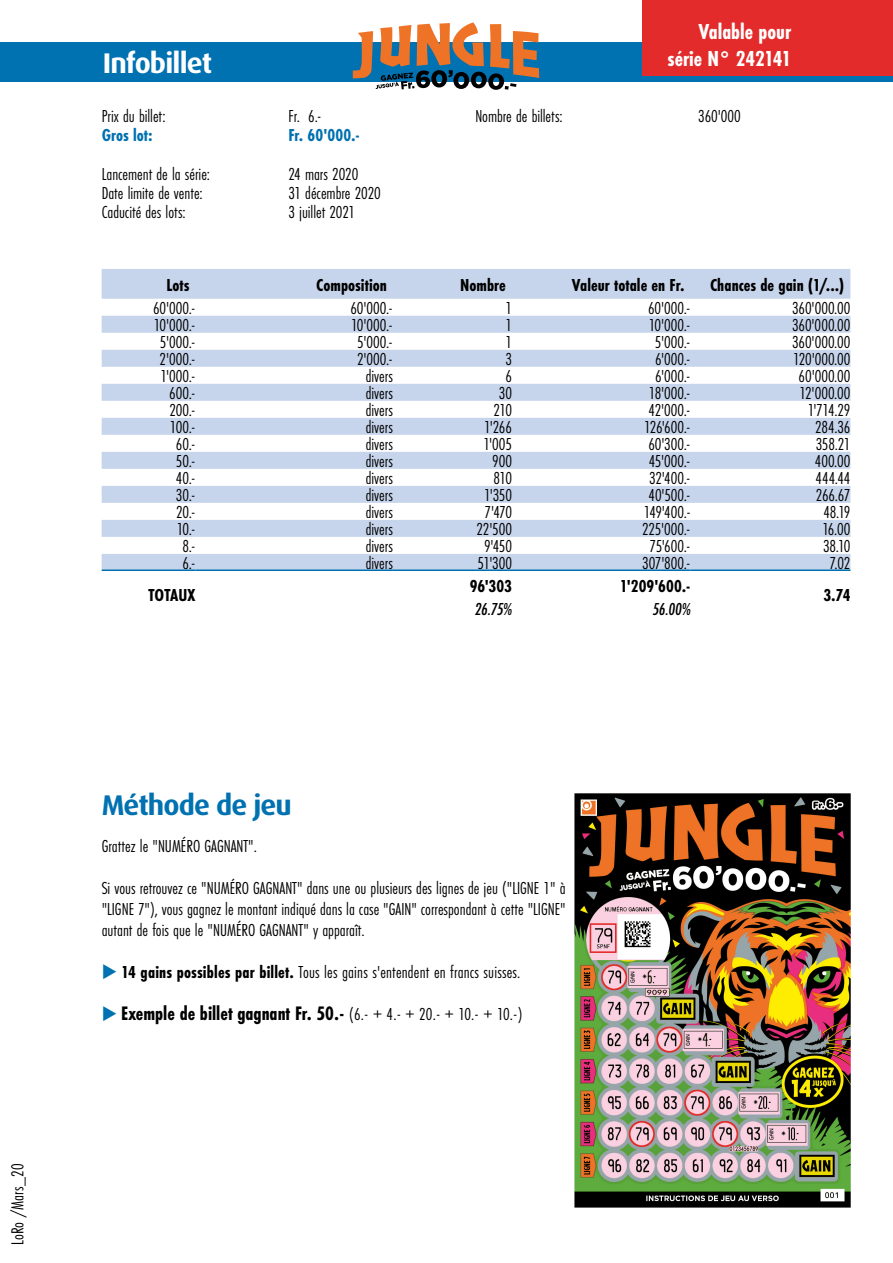
<style>
.page{position:relative;width:893px;height:1263px;background:#fff}
.page>*{position:absolute;margin:0;border:0;box-sizing:border-box;transform-origin:0 0}
.t1{font:700 28.5px "Dax Pro";letter-spacing:-.03em;color:#0071b1}
.t2{font:700 28.5px "Dax Pro";letter-spacing:-.03em;color:#fff}
.t3{font:700 22.5px/27px "Futura PT Cond";color:#fff;text-align:right}
.t4{font:700 20.25px "Futura PT Cond";color:#000}
.t5{font:18px/21px "Futura PT Cond";color:#000;text-align:justify}
.t6{font:700 18px "Futura PT Cond";letter-spacing:.005em;color:#000}
.t7{font:700 18px "Futura PT Cond";letter-spacing:.005em;color:#0071b1}
.t8{font:italic 500 18px "Futura PT Cond";letter-spacing:-.025em;color:#000}
.s1{color:#0071b1}
.s2{font-weight:700}
.s3{font-weight:400;font-size:18px}
</style>
<div class="page">
<div style="left:0;top:43px;width:893px;height:39px;background:#0071b1"></div>
<div style="left:642px;top:0;width:251px;height:76px;background:#e42b2b"></div>
<svg style="left:102px;top:269px;width:748px;height:300px;fill:#c7d5ec"></svg>
<hr style="left:102px;top:569px;width:94px;height:2px;background:#0071b1">
<hr style="left:196px;top:569px;width:197px;height:2px;background:#0071b1">
<hr style="left:393px;top:569px;width:119px;height:2px;background:#0071b1">
<hr style="left:512px;top:569px;width:179px;height:2px;background:#0071b1">
<hr style="left:691px;top:569px;width:159px;height:2px;background:#0071b1">
<img style="left:574px;top:793px;width:277px;height:415px">
<svg style="left:353px;top:23px;width:186px;height:67px"></svg>
<p class="t5" style="left:7px;top:1245px;width:83px;rotate:-90deg">LoRo /Mars_20</p>
<h1 class="t2" style="left:103px;top:45px;width:111px">Infobillet</h1>
<p class="t3" style="left:668px;top:18px;width:125px">Valable pour série N° 242141</p>
<p class="t5" style="left:102px;top:106px;width:65px">Prix du billet:</p>
<p class="t5" style="left:288px;top:106px;width:34px">Fr. 6.-</p>
<p class="t5" style="left:475px;top:106px;width:89px">Nombre de billets:</p>
<p class="t5" style="left:698px;top:106px;width:44px">360'000</p>
<p class="t7" style="left:102px;top:125px;width:53px">Gros lot:</p>
<p class="t7" style="left:288px;top:125px;width:73px">Fr. 60'000.-</p>
<p class="t5" style="left:102px;top:163px;width:110px">Lancement de la série:</p>
<p class="t5" style="left:288px;top:163px;width:71px">24 mars 2020</p>
<p class="t5" style="left:102px;top:182px;width:102px">Date limite de vente:</p>
<p class="t5" style="left:288px;top:182px;width:94px">31 décembre 2020</p>
<p class="t5" style="left:102px;top:201px;width:85px">Caducité des lots:</p>
<p class="t5" style="left:288px;top:201px;width:68px">3 juillet 2021</p>
<p class="t6" style="left:166px;top:274px;width:25px">Lots</p>
<p class="t6" style="left:316px;top:274px;width:72px">Composition</p>
<p class="t6" style="left:460px;top:274px;width:47px">Nombre</p>
<p class="t6" style="left:572px;top:274px;width:114px">Valeur totale en Fr.</p>
<p class="t6" style="left:710px;top:274px;width:136px">Chances de gain (1/...)</p>
<p class="t5" style="left:153px;top:298px;width:44px">60'000.-</p>
<p class="t5" style="left:350px;top:298px;width:44px">60'000.-</p>
<p class="t5" style="left:505px;top:298px;width:8px">1</p>
<p class="t5" style="left:648px;top:298px;width:44px">60'000.-</p>
<p class="t5" style="left:792px;top:298px;width:60px">360'000.00</p>
<p class="t5" style="left:154px;top:315px;width:43px">10'000.-</p>
<p class="t5" style="left:351px;top:315px;width:43px">10'000.-</p>
<p class="t5" style="left:505px;top:315px;width:8px">1</p>
<p class="t5" style="left:649px;top:315px;width:43px">10'000.-</p>
<p class="t5" style="left:792px;top:315px;width:60px">360'000.00</p>
<p class="t5" style="left:160px;top:332px;width:37px">5'000.-</p>
<p class="t5" style="left:357px;top:332px;width:37px">5'000.-</p>
<p class="t5" style="left:505px;top:332px;width:8px">1</p>
<p class="t5" style="left:655px;top:332px;width:37px">5'000.-</p>
<p class="t5" style="left:792px;top:332px;width:60px">360'000.00</p>
<p class="t5" style="left:160px;top:349px;width:37px">2'000.-</p>
<p class="t5" style="left:357px;top:349px;width:37px">2'000.-</p>
<p class="t5" style="left:505px;top:349px;width:8px">3</p>
<p class="t5" style="left:655px;top:349px;width:37px">6'000.-</p>
<p class="t5" style="left:793px;top:349px;width:59px">120'000.00</p>
<p class="t5" style="left:160px;top:366px;width:37px">1'000.-</p>
<p class="t5" style="left:366px;top:366px;width:29px">divers</p>
<p class="t5" style="left:505px;top:366px;width:8px">6</p>
<p class="t5" style="left:655px;top:366px;width:37px">6'000.-</p>
<p class="t5" style="left:799px;top:366px;width:53px">60'000.00</p>
<p class="t5" style="left:169px;top:383px;width:28px">600.-</p>
<p class="t5" style="left:366px;top:383px;width:29px">divers</p>
<p class="t5" style="left:499px;top:383px;width:15px">30</p>
<p class="t5" style="left:649px;top:383px;width:43px">18'000.-</p>
<p class="t5" style="left:799px;top:383px;width:52px">12'000.00</p>
<p class="t5" style="left:169px;top:400px;width:28px">200.-</p>
<p class="t5" style="left:366px;top:400px;width:29px">divers</p>
<p class="t5" style="left:493px;top:400px;width:20px">210</p>
<p class="t5" style="left:649px;top:400px;width:44px">42'000.-</p>
<p class="t5" style="left:808px;top:400px;width:44px">1'714.29</p>
<p class="t5" style="left:170px;top:417px;width:27px">100.-</p>
<p class="t5" style="left:366px;top:417px;width:29px">divers</p>
<p class="t5" style="left:484px;top:417px;width:29px">1'266</p>
<p class="t5" style="left:644px;top:417px;width:48px">126'600.-</p>
<p class="t5" style="left:815px;top:417px;width:37px">284.36</p>
<p class="t5" style="left:176px;top:434px;width:21px">60.-</p>
<p class="t5" style="left:366px;top:434px;width:29px">divers</p>
<p class="t5" style="left:484px;top:434px;width:30px">1'005</p>
<p class="t5" style="left:648px;top:434px;width:44px">60'300.-</p>
<p class="t5" style="left:816px;top:434px;width:36px">358.21</p>
<p class="t5" style="left:176px;top:451px;width:21px">50.-</p>
<p class="t5" style="left:366px;top:451px;width:29px">divers</p>
<p class="t5" style="left:492px;top:451px;width:21px">900</p>
<p class="t5" style="left:649px;top:451px;width:43px">45'000.-</p>
<p class="t5" style="left:815px;top:451px;width:37px">400.00</p>
<p class="t5" style="left:176px;top:468px;width:21px">40.-</p>
<p class="t5" style="left:366px;top:468px;width:29px">divers</p>
<p class="t5" style="left:494px;top:468px;width:20px">810</p>
<p class="t5" style="left:649px;top:468px;width:43px">32'400.-</p>
<p class="t5" style="left:816px;top:468px;width:36px">444.44</p>
<p class="t5" style="left:176px;top:485px;width:21px">30.-</p>
<p class="t5" style="left:366px;top:485px;width:29px">divers</p>
<p class="t5" style="left:484px;top:485px;width:29px">1'350</p>
<p class="t5" style="left:648px;top:485px;width:44px">40'500.-</p>
<p class="t5" style="left:816px;top:485px;width:36px">266.67</p>
<p class="t5" style="left:176px;top:502px;width:21px">20.-</p>
<p class="t5" style="left:366px;top:502px;width:29px">divers</p>
<p class="t5" style="left:485px;top:502px;width:29px">7'470</p>
<p class="t5" style="left:644px;top:502px;width:48px">149'400.-</p>
<p class="t5" style="left:823px;top:502px;width:29px">48.19</p>
<p class="t5" style="left:177px;top:519px;width:20px">10.-</p>
<p class="t5" style="left:366px;top:519px;width:29px">divers</p>
<p class="t5" style="left:477px;top:519px;width:37px">22'500</p>
<p class="t5" style="left:642px;top:519px;width:50px">225'000.-</p>
<p class="t5" style="left:822px;top:519px;width:30px">16.00</p>
<p class="t5" style="left:182px;top:536px;width:15px">8.-</p>
<p class="t5" style="left:366px;top:536px;width:29px">divers</p>
<p class="t5" style="left:484px;top:536px;width:29px">9'450</p>
<p class="t5" style="left:650px;top:536px;width:42px">75'600.-</p>
<p class="t5" style="left:823px;top:536px;width:29px">38.10</p>
<p class="t5" style="left:182px;top:552px;width:15px">6.-</p>
<p class="t5" style="left:366px;top:552px;width:29px">divers</p>
<p class="t5" style="left:478px;top:552px;width:36px">51'300</p>
<p class="t5" style="left:642px;top:552px;width:50px">307'800.-</p>
<p class="t5" style="left:829px;top:552px;width:23px">7.02</p>
<p class="t6" style="left:148px;top:584px;width:49px">TOTAUX</p>
<p class="t6" style="left:470px;top:576px;width:44px">96'303</p>
<p class="t6" style="left:620px;top:576px;width:72px">1'209'600.-</p>
<p class="t6" style="left:823px;top:584px;width:29px">3.74</p>
<p class="t8" style="left:475px;top:599px;width:39px">26.75%</p>
<p class="t8" style="left:652px;top:599px;width:40px">56.00%</p>
<h1 class="t1" style="left:102px;top:787px;width:192px">Méthode de jeu</h1>
<p class="t5" style="left:102px;top:836px;width:157px">Grattez le "NUMÉRO GAGNANT".</p>
<p class="t5" style="left:102px;top:878px;width:465px">Si vous retrouvez ce "NUMÉRO GAGNANT" dans une ou plusieurs des lignes de jeu ("LIGNE 1" à "LIGNE 7"), vous gagnez le montant indiqué dans la case "GAIN" correspondant à cette "LIGNE" autant de fois que le "NUMÉRO GAGNANT" y apparaît.</p>
<p class="t5" style="left:102px;top:962px;width:420px"><span class="s1">◆</span> <span class="s2">14 gains possibles par billet.</span> Tous les gains s'entendent en francs suisses.</p>
<p class="t4" style="left:102px;top:1002px;width:422px"><span class="s1">◆</span> Exemple de billet gagnant Fr. 50.- <span class="s3">(6.- + 4.- + 20.- + 10.- + 10.-)</span></p>
</div>
